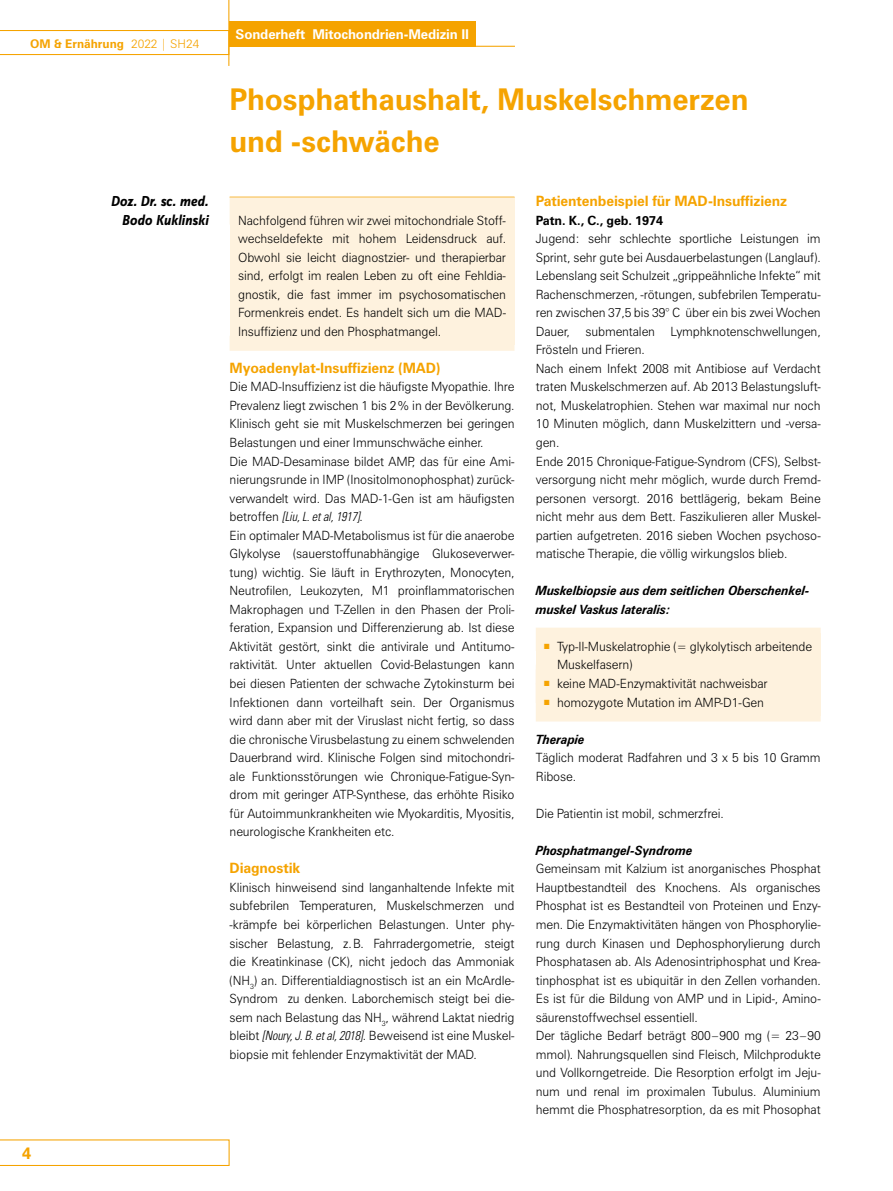
<style>
.page{position:relative;width:893px;height:1191px;background:#fff}
.page>*{position:absolute;margin:0;border:0;box-sizing:border-box;transform-origin:0 0}
.t1{font:700 30px/42px "Zurich BT";letter-spacing:-.005em;color:#f5a300}
.t2{font:700 16.5px "Zurich BT";color:#f5a300}
.t3{font:italic 700 15px/18.5px "Zine Sans Dis";color:#000;text-align:right;scale:.95 1}
.t4{font:700 14.25px "Zurich BT";letter-spacing:-.01em;color:#f5a300}
.t5{font:700 13.5px "Zurich BT";letter-spacing:-.01em;color:#fff}
.t6{font:300 12.75px/18.6px "Zurich BT";letter-spacing:-.01em;color:#000;scale:.95 1}
.t7{font:italic 700 12.75px/18.6px "Zurich BT";letter-spacing:-.01em;color:#000;scale:.95 1}
.t8{font:italic 300 condensed 12.75px "Univers";letter-spacing:-.01em;color:#000;scale:.95 1}
.t9{font:700 12.75px "Zurich BT";letter-spacing:-.01em;color:#000}
.t10{font:700 12px "Zurich BT";color:#f5a300}
.s1{font-weight:300}
.s2{font-family:"Zurich BT";font-style:normal;font-stretch:normal}
.s3{font-family:"Univers";font-style:italic;font-stretch:condensed}
</style>
<div class="page">
<hr style="left:228px;top:0;width:1px;height:66px;background:#f5a300">
<hr style="left:457px;top:46px;width:58px;height:1px;background:#f5a300">
<div style="left:229px;top:21px;width:247px;height:26px;background:#f5a300"></div>
<svg style="left:0;top:30px;width:229px;height:25px"></svg>
<div style="left:230px;top:197px;width:284px;height:148px;background:#fef2de"></div>
<div style="left:536px;top:633px;width:285px;height:83px;background:#fef2de"></div>
<div style="left:536px;top:627px;width:285px;height:24px;background:#fef2de"></div>
<div style="left:536px;top:706px;width:285px;height:15px;background:#fef2de"></div>
<div style="left:230px;top:336px;width:284px;height:15px;background:#fef2de"></div>
<svg style="left:0;top:1139px;width:230px;height:27px"></svg>
<p class="t10" style="left:30px;top:36px;width:171px">OM &amp; Ernährung <span class="s1">2022 | SH24</span></p>
<p class="t3" style="left:111px;top:193px;width:104px">Doz. Dr. sc. med.<br>Bodo Kuklinski</p>
<p class="t2" style="left:22px;top:1143px;width:11px">4</p>
<p class="t5" style="left:236px;top:26px;width:235px">Sonderheft Mitochondrien-Medizin II</p>
<h1 class="t1" style="left:229px;top:78px;width:521px">Phosphathaushalt, Muskelschmerzen und -schwäche</h1>
<p class="t6" style="left:238px;top:211px;width:283px;text-align:justify">Nachfolgend führen wir zwei mitochondriale Stoff&shy;wechseldefekte mit hohem Leidensdruck auf.<br>Obwohl sie leicht diagnostzier- und therapierbar sind, erfolgt im realen Leben zu oft eine Fehldia&shy;gnostik, die fast immer im psychosomatischen Formenkreis endet. Es handelt sich um die MAD-Insuffizienz und den Phosphatmangel.</p>
<p class="t4" style="left:230px;top:359px;width:213px">Myoadenylat-Insuffizienz (MAD)</p>
<p class="t6" style="left:230px;top:377px;width:301px">Die MAD-Insuffizienz ist die häufigste Myopathie. Ihre Prevalenz liegt zwischen 1 bis 2% in der Bevölkerung.<br>Klinisch geht sie mit Muskelschmerzen bei geringen Belastungen und einer Immunschwäche einher.<br>Die MAD-Desaminase bildet AMP, das für eine Ami&shy;nierungsrunde in IMP (Inositolmonophosphat) zurück&shy;verwandelt wird. Das MAD-1-Gen ist am häufigsten</p>
<p class="t8" style="left:230px;top:509px;width:142px"><span class="s2">betroffen</span> [Liu, L. et al, 1917]<span class="s2">.</span></p>
<p class="t6" style="left:230px;top:526px;width:301px;text-align:justify">Ein optimaler MAD-Metabolismus ist für die anaerobe Glykolyse (sauerstoffunabhängige Glukoseverwer&shy;tung) wichtig. Sie läuft in Erythrozyten, Monocyten, Neutrofilen, Leukozyten, M1 proinflammatorischen Makrophagen und T-Zellen in den Phasen der Proli&shy;feration, Expansion und Differenzierung ab. Ist diese Aktivität gestört, sinkt die antivirale und Antitumo&shy;raktivität. Unter aktuellen Covid-Belastungen kann bei diesen Patienten der schwache Zytokinsturm bei Infektionen dann vorteilhaft sein. Der Organismus wird dann aber mit der Viruslast nicht fertig, so dass die chronische Virusbelastung zu einem schwelenden Dauerbrand wird. Klinische Folgen sind mitochondri&shy;ale Funktionsstörungen wie Chronique-Fatigue-Syn&shy;drom mit geringer ATP-Synthese, das erhöhte Risiko für Autoimmunkrankheiten wie Myokarditis, Myositis, neurologische Krankheiten etc.</p>
<p class="t4" style="left:230px;top:859px;width:72px">Diagnostik</p>
<p class="t6" style="left:230px;top:878px;width:301px;text-align:justify">Klinisch hinweisend sind langanhaltende Infekte mit subfebrilen Temperaturen, Muskelschmerzen und -krämpfe bei körperlichen Belastungen. Unter phy&shy;sischer Belastung, z.B. Fahrradergometrie, steigt die Kreatinkinase (CK), nicht jedoch das Ammoniak (NH<sub>3</sub>) an. Differentialdiagnostisch ist an ein McArdle-Syndrom zu denken. Laborchemisch steigt bei die&shy;sem nach Belastung das NH<sub>3</sub>, während Laktat niedrig bleibt <span class="s3">[Noury, J. B. et al, 2018]</span>. Beweisend ist eine Muskel&shy;biopsie mit fehlender Enzymaktivität der MAD.</p>
<p class="t4" style="left:536px;top:192px;width:253px">Patientenbeispiel für MAD-Insuffizienz</p>
<p class="t9" style="left:536px;top:212px;width:129px">Patn. K., C., geb. 1974</p>
<p class="t6" style="left:536px;top:229px;width:301px">Jugend: sehr schlechte sportliche Leistungen im Sprint, sehr gute bei Ausdauerbelastungen (Langlauf).<br>Lebenslang seit Schulzeit „grippeähnliche Infekte“ mit Rachenschmerzen, -rötungen, subfebrilen Temperatu&shy;ren zwischen 37,5 bis 39° C über ein bis zwei Wochen Dauer, submentalen Lymphknotenschwellungen, Frösteln und Frieren.<br>Nach einem Infekt 2008 mit Antibiose auf Verdacht traten Muskelschmerzen auf. Ab 2013 Belastungsluft&shy;not, Muskelatrophien. Stehen war maximal nur noch 10 Minuten möglich, dann Muskelzittern und -versa&shy;gen.<br>Ende 2015 Chronique-Fatigue-Syndrom (CFS), Selbst&shy;versorgung nicht mehr möglich, wurde durch Fremd&shy;personen versorgt. 2016 bettlägerig, bekam Beine nicht mehr aus dem Bett. Faszikulieren aller Muskel&shy;partien aufgetreten. 2016 sieben Wochen psychoso&shy;matische Therapie, die völlig wirkungslos blieb.</p>
<p class="t7" style="left:536px;top:581px;width:290px">Muskelbiopsie aus dem seitlichen Oberschenkel&shy;muskel Vaskus lateralis:</p>
<p class="t6" style="left:557px;top:637px;width:270px;text-indent:-13px"><sup>■</sup> Typ-II-Muskelatrophie (= glykolytisch arbeitende<br>Muskelfasern)</p>
<p class="t6" style="left:544px;top:674px;width:237px"><sup>■</sup> keine MAD-Enzymaktivität nachweisbar</p>
<p class="t6" style="left:544px;top:692px;width:233px"><sup>■</sup> homozygote Mutation im AMP-D1-Gen</p>
<p class="t7" style="left:536px;top:729px;width:53px">Therapie</p>
<p class="t6" style="left:536px;top:748px;width:301px">Täglich moderat Radfahren und 3 x 5 bis 10 Gramm<br>Ribose.</p>
<p class="t6" style="left:536px;top:804px;width:199px">Die Patientin ist mobil, schmerzfrei.</p>
<p class="t7" style="left:536px;top:841px;width:167px">Phosphatmangel-Syndrome</p>
<p class="t6" style="left:536px;top:859px;width:301px">Gemeinsam mit Kalzium ist anorganisches Phosphat Hauptbestandteil des Knochens. Als organisches Phosphat ist es Bestandteil von Proteinen und Enzy&shy;men. Die Enzymaktivitäten hängen von Phosphorylie&shy;rung durch Kinasen und Dephosphorylierung durch Phosphatasen ab. Als Adenosintriphosphat und Krea&shy;tinphosphat ist es ubiquitär in den Zellen vorhanden.<br>Es ist für die Bildung von AMP und in Lipid-, Amino&shy;säurenstoffwechsel essentiell.<br>Der tägliche Bedarf beträgt 800–900 mg (= 23–90 mmol). Nahrungsquellen sind Fleisch, Milchprodukte und Vollkorngetreide. Die Resorption erfolgt im Jeju&shy;num und renal im proximalen Tubulus. Aluminium hemmt die Phosphatresorption, da es mit Phosophat</p>
</div>
